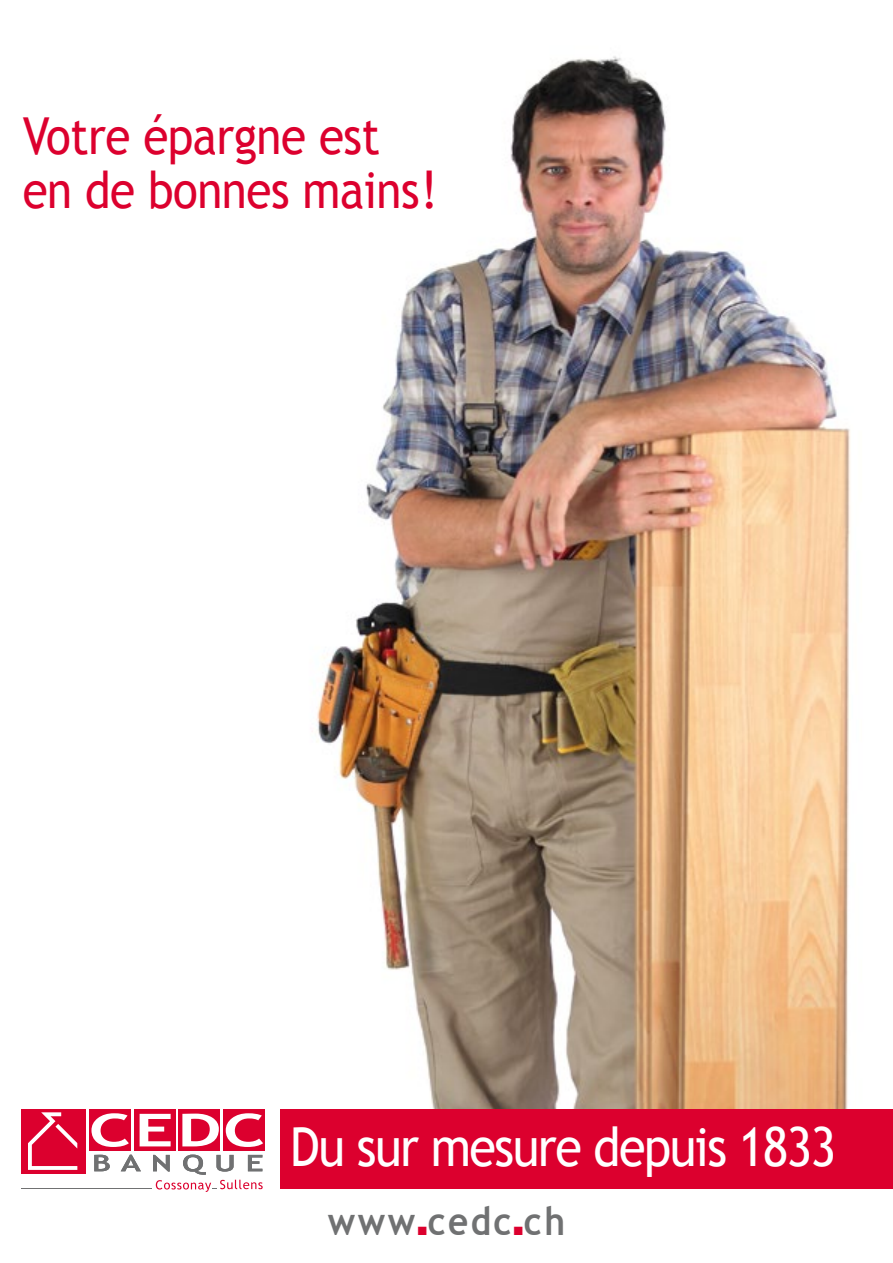
<style>
.page{position:relative;width:893px;height:1263px;background:#fff}
.page>*{position:absolute;margin:0;border:0;box-sizing:border-box;transform-origin:0 0}
.t1{font:54px "Trebuchet MS";letter-spacing:-.03em;color:#fff;scale:.9 1}
.t2{font:51px/54.4px "Trebuchet MS";letter-spacing:-.01em;color:#dc002e;scale:.9 1}
.t3{font:700 39px "Trebuchet MS";letter-spacing:.07em;color:#707172;scale:.9 1}
.s1{color:#dc002e}
</style>
<div class="page">
<img style="left:94px;top:56px;width:756px;height:1099px">
<div style="left:280px;top:1109px;width:613px;height:80px;background:#dc002e"></div>
<svg style="left:134px;top:1109px;width:42px;height:42px"></svg>
<div style="left:89px;top:1109px;width:42px;height:42px;background:#dc002e"></div>
<svg style="left:91px;top:1113px;width:38px;height:34px"></svg>
<svg style="left:140px;top:1114px;width:31px;height:32px"></svg>
<div style="left:179px;top:1109px;width:41px;height:42px;background:#dc002e"></div>
<svg style="left:182px;top:1113px;width:37px;height:33px"></svg>
<div style="left:223px;top:1109px;width:42px;height:42px;background:#dc002e"></div>
<svg style="left:226px;top:1113px;width:37px;height:34px"></svg>
<svg style="left:94px;top:1155px;width:16px;height:16px"></svg>
<svg style="left:121px;top:1155px;width:20px;height:16px"></svg>
<div style="left:21px;top:1109px;width:65px;height:65px;background:#dc002e"></div>
<svg style="left:28px;top:1112px;width:49px;height:58px"></svg>
<hr style="left:21px;top:1188px;width:131px;height:1px;background:#707172">
<svg style="left:153px;top:1154px;width:110px;height:38px"></svg>
<p class="t2" style="left:23px;top:109px;width:463px">Votre épargne est en de bonnes mains!</p>
<p class="t1" style="left:290px;top:1115px;width:608px">Du sur mesure depuis 1833</p>
<p class="t3" style="left:328px;top:1197px;width:265px">www<span class="s1">■</span>cedc <span class="s1">■</span>ch</p>
</div>
